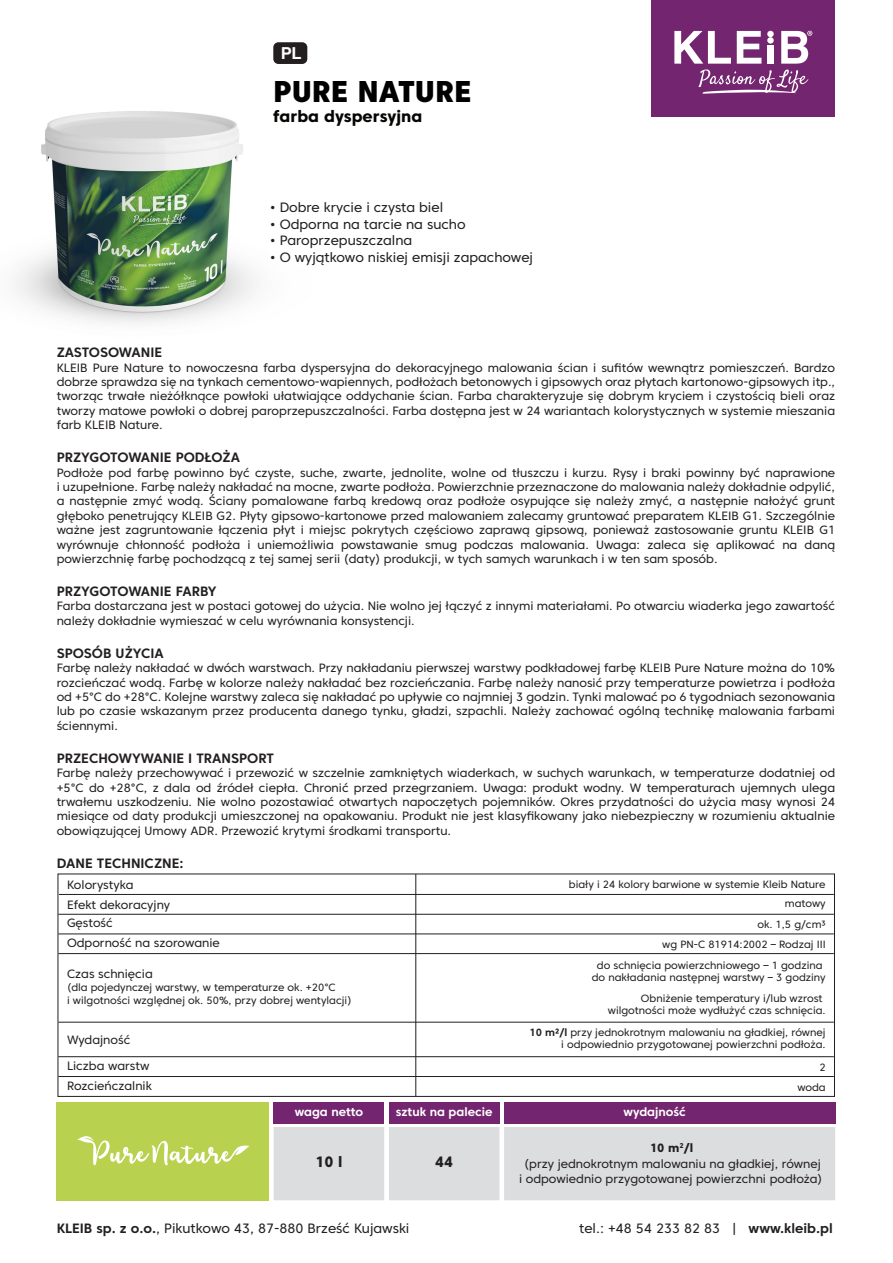
<style>
.page{position:relative;width:893px;height:1263px;background:#fff}
.page>*{position:absolute;margin:0;border:0;box-sizing:border-box;transform-origin:0 0}
.t1{font:800 30px "Core Sans C 85";color:#000001}
.t2{font:800 16.5px "Core Sans C 75";color:#050504}
.t3{font:700 16.5px "Helvetica";color:#fff}
.t4{font:800 15px "Core Sans C 75";color:#231f20}
.t5{font:13.5px "Core Sans C 45";color:#231f20}
.t6{font:700 13.5px "Core Sans C 65";color:#231f20}
.t7{font:12px/14.4px "Core Sans C 45";color:#231f20;text-align:justify}
.t8{font:700 12px "Core Sans C 65";color:#fff}
.t9{font:800 12px "Core Sans C 75";color:#231f20}
.t10{font:10.5px/12px "Core Sans C 45";color:#231f20;text-align:right}
.s1{font-family:"Core Sans C 65";font-weight:700}
</style>
<div class="page">
<img style="left:15px;top:111px;width:242px;height:212px">
<div style="left:273px;top:42px;width:34px;height:22px;background:#231f20;border-radius:5px"></div>
<div style="left:651px;top:0;width:184px;height:116px;background:#742570"></div>
<svg style="left:674px;top:31px;width:138px;height:63px"></svg>
<hr style="left:415px;top:874px;width:1px;height:222px;background:#231f20">
<hr style="left:59px;top:894px;width:775px;height:1px;background:#231f20">
<hr style="left:58px;top:914px;width:776px;height:1px;background:#231f20">
<hr style="left:58px;top:933px;width:776px;height:1px;background:#231f20">
<hr style="left:58px;top:953px;width:776px;height:1px;background:#231f20">
<hr style="left:58px;top:1056px;width:776px;height:1px;background:#231f20">
<hr style="left:58px;top:1076px;width:776px;height:1px;background:#231f20">
<hr style="left:58px;top:1022px;width:776px;height:1px;background:#231f20">
<div style="left:58px;top:873px;width:777px;height:224px;border:1px solid #231f20"></div>
<div style="left:274px;top:1102px;width:110px;height:21px;background:#742570"></div>
<div style="left:389px;top:1102px;width:110px;height:21px;background:#742570"></div>
<div style="left:274px;top:1127px;width:561px;height:73px;background:#dcdddf"></div>
<div style="left:504px;top:1102px;width:331px;height:21px;background:#742570"></div>
<div style="left:57px;top:1102px;width:212px;height:98px;background:#b8d24f"></div>
<svg style="left:77px;top:1136px;width:173px;height:29px"></svg>
<h2 class="t3" style="left:281px;top:43px;width:22px">PL</h2>
<h1 class="t1" style="left:273px;top:73px;width:200px">PURE NATURE</h1>
<h2 class="t2" style="left:273px;top:105px;width:150px">farba dyspersyjna</h2>
<p class="t5" style="left:270px;top:199px;width:174px">• Dobre krycie i czysta biel</p>
<p class="t5" style="left:270px;top:216px;width:197px">• Odporna na tarcie na sucho</p>
<p class="t5" style="left:270px;top:232px;width:143px">• Paroprzepuszczalna</p>
<p class="t5" style="left:270px;top:249px;width:264px">• O wyjątkowo niskiej emisji zapachowej</p>
<p class="t6" style="left:57px;top:344px;width:107px">ZASTOSOWANIE</p>
<p class="t7" style="left:57px;top:360px;width:780px">KLEIB Pure Nature to nowoczesna farba dyspersyjna do dekoracyjnego malowania ścian i sufitów wewnątrz pomieszczeń. Bardzo dobrze sprawdza się na tynkach cementowo-wapiennych, podłożach betonowych i gipsowych oraz płytach kartonowo-gipsowych itp., tworząc trwałe nieżółknące powłoki ułatwiające oddychanie ścian. Farba charakteryzuje się dobrym kryciem i czystością bieli oraz tworzy matowe powłoki o dobrej paroprzepuszczalności. Farba dostępna jest w 24 wariantach kolorystycznych w systemie mieszania farb KLEIB Nature.</p>
<p class="t6" style="left:57px;top:449px;width:185px">PRZYGOTOWANIE PODŁOŻA</p>
<p class="t7" style="left:57px;top:465px;width:780px">Podłoże pod farbę powinno być czyste, suche, zwarte, jednolite, wolne od tłuszczu i kurzu. Rysy i braki powinny być naprawione i uzupełnione. Farbę należy nakładać na mocne, zwarte podłoża. Powierzchnie przeznaczone do malowania należy dokładnie odpylić, a następnie zmyć wodą. Ściany pomalowane farbą kredową oraz podłoże osypujące się należy zmyć, a następnie nałożyć grunt głęboko penetrujący KLEIB G2. Płyty gipsowo-kartonowe przed malowaniem zalecamy gruntować preparatem KLEIB G1. Szczególnie ważne jest zagruntowanie łączenia płyt i miejsc pokrytych częściowo zaprawą gipsową, ponieważ zastosowanie gruntu KLEIB G1 wyrównuje chłonność podłoża i uniemożliwia powstawanie smug podczas malowania. Uwaga: zaleca się aplikować na daną powierzchnię farbę pochodzącą z tej samej serii (daty) produkcji, w tych samych warunkach i w ten sam sposób.</p>
<p class="t6" style="left:57px;top:583px;width:162px">PRZYGOTOWANIE FARBY</p>
<p class="t7" style="left:57px;top:599px;width:780px">Farba dostarczana jest w postaci gotowej do użycia. Nie wolno jej łączyć z innymi materiałami. Po otwarciu wiaderka jego zawartość należy dokładnie wymieszać w celu wyrównania konsystencji.</p>
<p class="t6" style="left:57px;top:645px;width:109px">SPOSÓB UŻYCIA</p>
<p class="t7" style="left:57px;top:661px;width:780px">Farbę należy nakładać w dwóch warstwach. Przy nakładaniu pierwszej warstwy podkładowej farbę KLEIB Pure Nature można do 10% rozcieńczać wodą. Farbę w kolorze należy nakładać bez rozcieńczania. Farbę należy nanosić przy temperaturze powietrza i podłoża od +5°C do +28°C. Kolejne warstwy zaleca się nakładać po upływie co najmniej 3 godzin. Tynki malować po 6 tygodniach sezonowania lub po czasie wskazanym przez producenta danego tynku, gładzi, szpachli. Należy zachować ogólną technikę malowania farbami ściennymi.</p>
<p class="t6" style="left:57px;top:750px;width:219px">PRZECHOWYWANIE I TRANSPORT</p>
<p class="t7" style="left:57px;top:766px;width:780px">Farbę należy przechowywać i przewozić w szczelnie zamkniętych wiaderkach, w suchych warunkach, w temperaturze dodatniej od +5°C do +28°C, z dala od źródeł ciepła. Chronić przed przegrzaniem. Uwaga: produkt wodny. W temperaturach ujemnych ulega trwałemu uszkodzeniu. Nie wolno pozostawiać otwartych napoczętych pojemników. Okres przydatności do użycia masy wynosi 24 miesiące od daty produkcji umieszczonej na opakowaniu. Produkt nie jest klasyfikowany jako niebezpieczny w rozumieniu aktualnie obowiązującej Umowy ADR. Przewozić krytymi środkami transportu.</p>
<p class="t6" style="left:57px;top:855px;width:128px">DANE TECHNICZNE:</p>
<p class="t7" style="left:67px;top:875px;width:154px;line-height:19.2px;text-align:left">Kolorystyka<br>Efekt dekoracyjny<br>Gęstość<br>Odporność na szorowanie</p>
<p class="t7" style="left:67px;top:967px;width:87px">Czas schnięcia</p>
<p class="t10" style="left:67px;top:981px;width:286px;line-height:12.6px;text-align:left">(dla pojedynczej warstwy, w temperaturze ok. +20°C<br>i wilgotności względnej ok. 50%, przy dobrej wentylacji)</p>
<p class="t7" style="left:67px;top:1027px;width:84px;line-height:25.5px">Wydajność<br>Liczba warstw</p>
<p class="t7" style="left:67px;top:1078px;width:86px">Rozcieńczalnik</p>
<p class="t10" style="left:569px;top:874px;width:258px;line-height:19.5px">biały i 24 kolory barwione w systemie Kleib Nature matowy</p>
<p class="t10" style="left:662px;top:915px;width:165px;line-height:19.5px">ok. 1,5 g/cm3<br>wg PN-C 81914:2002 – Rodzaj III</p>
<p class="t10" style="left:592px;top:959px;width:235px;text-align:center">do schnięcia powierzchniowego – 1 godzina do nakładania następnej warstwy – 3 godziny</p>
<p class="t10" style="left:608px;top:992px;width:219px">Obniżenie temperatury i/lub wzrost wilgotności może wydłużyć czas schnięcia.</p>
<p class="t10" style="left:529px;top:1026px;width:298px"><span class="s1">10 m2/l</span> przy jednokrotnym malowaniu na gładkiej, równej i odpowiednio przygotowanej powierzchni podłoża.</p>
<p class="t10" style="left:797px;top:1057px;width:30px;line-height:19.8px">2 woda</p>
<p class="t8" style="left:396px;top:1104px;width:98px">sztuk na palecie</p>
<p class="t8" style="left:295px;top:1104px;width:70px">waga netto</p>
<p class="t4" style="left:315px;top:1152px;width:29px">10 l</p>
<p class="t4" style="left:435px;top:1152px;width:20px">44</p>
<p class="t8" style="left:623px;top:1104px;width:64px">wydajność</p>
<p class="t9" style="left:650px;top:1140px;width:45px">10 m<sup>2</sup>/l</p>
<p class="t7" style="left:519px;top:1155px;width:305px;line-height:15.6px;text-align:center">(przy jednokrotnym malowaniu na gładkiej, równej<br>i odpowiednio przygotowanej powierzchni podłoża)</p>
<p class="t5" style="left:57px;top:1220px;width:354px"><span class="s1">KLEIB sp. z o.o.</span>, Pikutkowo 43, 87-880 Brześć Kujawski</p>
<p class="t5" style="left:579px;top:1220px;width:255px">tel.: +48 54 233 82 83 | <span class="s1">www.kleib.pl</span></p>
</div>
